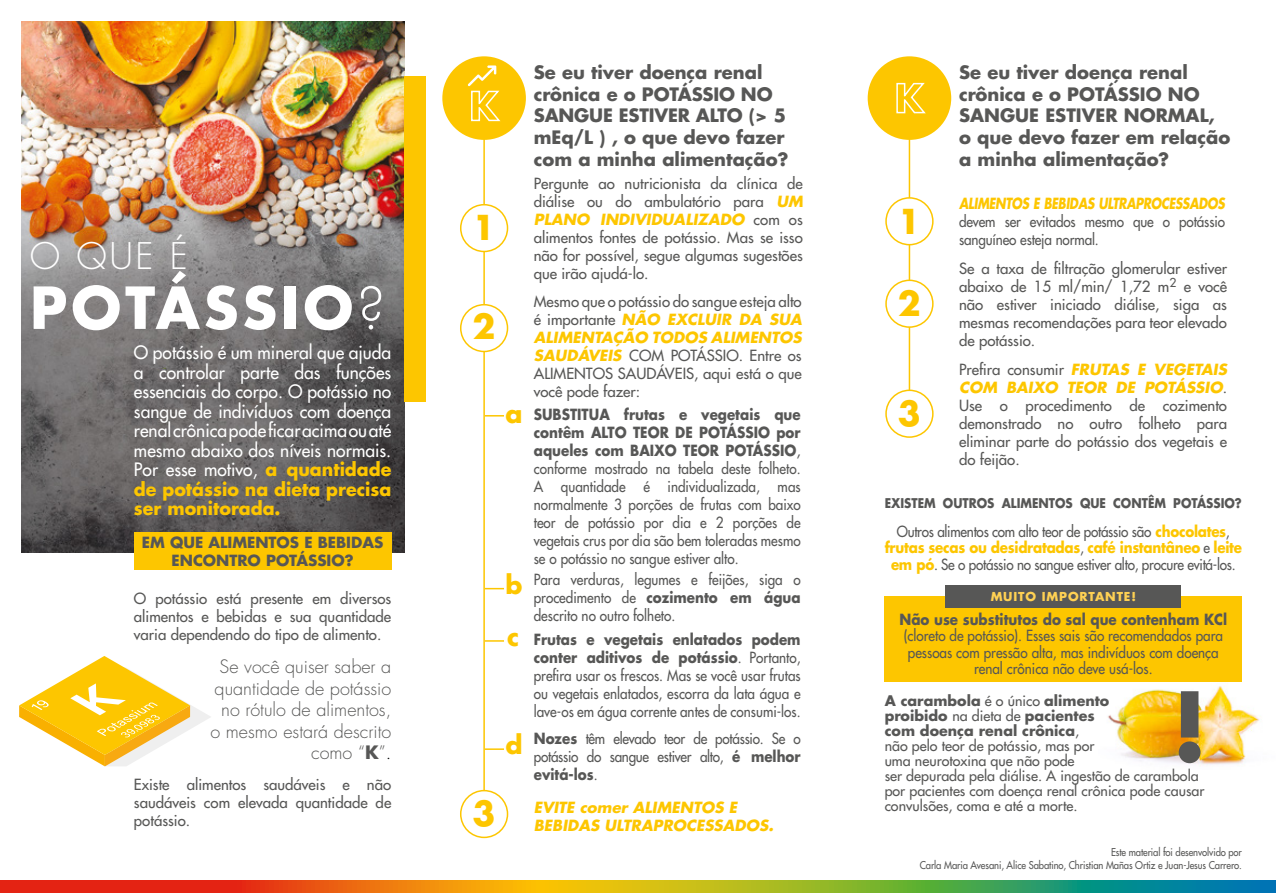
<style>
.page{position:relative;width:1276px;height:893px;background:#fff}
.page>*{position:absolute;margin:0;border:0;box-sizing:border-box;transform-origin:0 0}
.t1{font:700 93px "Futura Std";color:#575756}
.t2{font:700 56.4px "Futura Std";letter-spacing:.07em;color:#fff}
.t3{font:300 35.7px "Futura Std";color:#fff}
.t4{font:700 33.45px "Futura Std";color:#fdc600}
.t5{font:700 25.05px/51.4px "Futura Std";color:#fdc600}
.t6{font:500 18px/19.5px "Futura Std";color:#fff;text-align:justify}
.t7{font:700 18px/21.6px "Futura Std";color:#575756}
.t8{font:300 18px/21.6px "Futura Std";color:#575756;text-align:right}
.t9{font:500 15px/18px "Futura Std";color:#575756;text-align:justify}
.t10{font:500 15px/18px "Futura Std";color:#575756;text-align:justify;scale:.9 1}
.t11{font:500 15px/16.5px "Futura Std";letter-spacing:-.02em;color:#575756;text-align:center;scale:.9 1}
.t12{font:italic 700 15px/18px "Futura Std";color:#fdc600}
.t13{font:700 15px/18px "Futura Std";color:#575756;text-align:center}
.t14{font:700 15px "Futura Std";color:#575756;scale:.9 1}
.t15{font:italic 700 15px "Futura Std";letter-spacing:-.025em;color:#fdc600;scale:.8 1}
.t16{font:500 14.25px/15px "Futura Std";color:#575756}
.t17{font:700 13.05px "Futura Std";color:#575756;scale:.9 1}
.t18{font:700 12px "Futura Std";letter-spacing:.07em;color:#ffd153}
.t19{font:500 10.5px/12.6px "Futura Std";letter-spacing:-.01em;color:#575756;text-align:right;scale:.9 1}
.s1{font-weight:300}
.s2{font-weight:700;color:#fdc600}
.s3{font-weight:700}
.s4{color:#000}
.s5{font-weight:700;font-style:italic;color:#fdc600}
</style>
<div class="page">
<svg style="left:0;top:880px;width:1276px;height:13px;background:#a18332"></svg>
<img style="left:21px;top:21px;width:383px;height:532px">
<img style="left:1108px;top:686px;width:153px;height:80px">
<div style="left:404px;top:77px;width:21px;height:325px;background:#fdc600"></div>
<div style="left:884px;top:596px;width:358px;height:85px;background:#fdc600"></div>
<svg style="left:19px;top:656px;width:192px;height:110px"></svg>
<div style="left:134px;top:532px;width:257px;height:38px;background:#fdc600"></div>
<hr style="left:908px;top:99px;width:2px;height:309px;background:#fdc600">
<div style="left:886px;top:198px;width:47px;height:47px;background:#fff;border-radius:50%"></div>
<div style="left:885px;top:197px;width:48px;height:48px;border:2px solid #fdc600;border-radius:50%"></div>
<div style="left:867px;top:56px;width:84px;height:84px;background:#fdc600;border-radius:50%"></div>
<svg style="left:896px;top:82px;width:30px;height:32px"></svg>
<div style="left:886px;top:280px;width:47px;height:47px;background:#fff;border-radius:50%"></div>
<div style="left:885px;top:280px;width:48px;height:48px;border:2px solid #fdc600;border-radius:50%"></div>
<div style="left:886px;top:390px;width:47px;height:47px;background:#fff;border-radius:50%"></div>
<div style="left:885px;top:390px;width:48px;height:48px;border:2px solid #fdc600;border-radius:50%"></div>
<div style="left:945px;top:586px;width:236px;height:22px;background:#575756"></div>
<hr style="left:483px;top:99px;width:2px;height:726px;background:#fdc600">
<div style="left:461px;top:205px;width:46px;height:46px;background:#fff;border-radius:50%"></div>
<div style="left:460px;top:204px;width:48px;height:48px;border:2px solid #fdc600;border-radius:50%"></div>
<div style="left:442px;top:56px;width:84px;height:84px;background:#fdc600;border-radius:50%"></div>
<svg style="left:468px;top:65px;width:33px;height:57px"></svg>
<div style="left:461px;top:305px;width:46px;height:46px;background:#fff;border-radius:50%"></div>
<div style="left:460px;top:304px;width:48px;height:48px;border:2px solid #fdc600;border-radius:50%"></div>
<svg style="left:485px;top:415px;width:19px;height:2px"></svg>
<svg style="left:485px;top:588px;width:19px;height:1px"></svg>
<svg style="left:485px;top:640px;width:19px;height:2px"></svg>
<svg style="left:485px;top:748px;width:19px;height:2px"></svg>
<div style="left:461px;top:791px;width:46px;height:46px;background:#fff;border-radius:50%"></div>
<div style="left:460px;top:790px;width:48px;height:48px;border:2px solid #fdc600;border-radius:50%"></div>
<h3 class="t3" style="left:30px;top:235px;width:160px">O QUE É</h3>
<h2 class="t2" style="left:30px;top:270px;width:356px">POTÁSSIO<span class="s1">?</span></h2>
<p class="t6" style="left:134px;top:343px;width:259px">O potássio é um mineral que ajuda a controlar parte das funções essenciais do corpo. O potássio no sangue de indivíduos com doença renal crônica pode ficar acima ou até mesmo abaixo dos níveis normais.<br>Por esse motivo, <span class="s2">a quantidade de potássio na dieta precisa ser monitorada.</span></p>
<p class="t13" style="left:142px;top:533px;width:243px">EM QUE ALIMENTOS E BEBIDAS<br>ENCONTRO POTÁSSIO?</p>
<p class="t9" style="left:134px;top:590px;width:259px">O potássio está presente em diversos alimentos e bebidas e sua quantidade varia dependendo do tipo de alimento.</p>
<p class="t8" style="left:210px;top:656px;width:182px">Se você quiser saber a quantidade de potássio no rótulo de alimentos, o mesmo estará descrito como “<span class="s3">K</span>”<span class="s4">.</span></p>
<p class="t9" style="left:134px;top:775px;width:259px">Existe alimentos saudáveis e não saudáveis com elevada quantidade de potássio.</p>
<h3 class="t4" style="left:473px;top:205px;width:24px">1</h3>
<h3 class="t4" style="left:473px;top:304px;width:24px">2</h3>
<h3 class="t5" style="left:505px;top:387px;width:19px">a</h3>
<h3 class="t5" style="left:505px;top:559px;width:19px">b c</h3>
<h3 class="t5" style="left:505px;top:719px;width:19px">d</h3>
<p class="t7" style="left:534px;top:61px;width:256px">Se eu tiver doença renal crônica e o POTÁSSIO NO<br>SANGUE ESTIVER ALTO (&gt; 5 mEq/L ) , o que devo fazer com a minha alimentação?</p>
<p class="t9" style="left:534px;top:175px;width:270px">Pergunte ao nutricionista da clínica de diálise ou do ambulatório para <span class="s5">UM PLANO INDIVIDUALIZADO</span> com os alimentos fontes de potássio. Mas se isso não for possível, segue algumas sugestões que irão ajudá-lo.</p>
<p class="t9" style="left:534px;top:293px;width:269px">Mesmo que o potássio do sangue esteja alto é importante <span class="s5">NÃO EXCLUIR DA SUA ALIMENTAÇÃO TODOS ALIMENTOS SAUDÁVEIS</span> COM POTÁSSIO. Entre os ALIMENTOS SAUDÁVEIS, aqui está o que você pode fazer:</p>
<p class="t9" style="left:534px;top:405px;width:268px"><span class="s3">SUBSTITUA frutas e vegetais que contêm ALTO TEOR DE POTÁSSIO por aqueles com BAIXO TEOR POTÁSSIO</span>, conforme mostrado na tabela deste folheto.<br>A quantidade é individualizada, mas normalmente 3 porções de frutas com baixo teor de potássio por dia e 2 porções de vegetais crus por dia são bem toleradas mesmo se o potássio no sangue estiver alto.</p>
<p class="t10" style="left:534px;top:570px;width:298px">Para verduras, legumes e feijões, siga o procedimento de <span class="s3">cozimento em água </span>descrito no outro folheto.</p>
<p class="t10" style="left:534px;top:630px;width:298px"><span class="s3">Frutas e vegetais enlatados podem conter aditivos de potássio</span>. Portanto, prefira usar os frescos. Mas se você usar frutas ou vegetais enlatados, escorra da lata água e lave-os em água corrente antes de consumi-los.</p>
<p class="t10" style="left:534px;top:729px;width:298px"><span class="s3">Nozes</span> têm elevado teor de potássio. Se o potássio do sangue estiver alto, <span class="s3">é melhor evitá-los</span>.</p>
<h3 class="t4" style="left:473px;top:791px;width:24px">3</h3>
<p class="t12" style="left:534px;top:799px;width:241px">EVITE comer ALIMENTOS E<br>BEBIDAS ULTRAPROCESSADOS.</p>
<h3 class="t4" style="left:898px;top:200px;width:24px">1</h3>
<h3 class="t4" style="left:898px;top:282px;width:24px">2</h3>
<h3 class="t4" style="left:898px;top:392px;width:24px">3</h3>
<p class="t7" style="left:959px;top:61px;width:273px">Se eu tiver doença renal crônica e o POTÁSSIO NO<br>SANGUE ESTIVER NORMAL, o que devo fazer em relação a minha alimentação?</p>
<p class="t15" style="left:959px;top:194px;width:334px">ALIMENTOS E BEBIDAS ULTRAPROCESSADOS</p>
<p class="t10" style="left:959px;top:213px;width:297px">devem ser evitados mesmo que o potássio sanguíneo esteja normal.</p>
<p class="t9" style="left:959px;top:259px;width:269px">Se a taxa de filtração glomerular estiver abaixo de 15 ml/min/ 1,72 m<sup>2</sup> e você não estiver iniciado diálise, siga as mesmas recomendações para teor elevado de potássio.</p>
<p class="t9" style="left:959px;top:360px;width:269px">Prefira consumir <span class="s5">FRUTAS E VEGETAIS COM BAIXO TEOR DE POTÁSSIO</span>.<br>Use o procedimento de cozimento demonstrado no outro folheto para eliminar parte do potássio dos vegetais e do feijão.</p>
<p class="t17" style="left:884px;top:495px;width:398px">EXISTEM OUTROS ALIMENTOS QUE CONTÊM POTÁSSIO?</p>
<p class="t11" style="left:884px;top:523px;width:398px">Outros alimentos com alto teor de potássio são <span class="s2">chocolates</span>, <span class="s2">frutas secas ou desidratadas</span>, <span class="s2">café instantâneo</span> e <span class="s2">leite em pó</span>. Se o potássio no sangue estiver alto, procure evitá-los.</p>
<p class="t14" style="left:899px;top:609px;width:366px">Não use substitutos do sal que contenham KCl</p>
<p class="t10" style="left:903px;top:627px;width:356px;line-height:16.5px;text-align:center">(cloreto de potássio). Esses sais são recomendados para pessoas com pressão alta, mas indivíduos com doença renal crônica não deve usá-los.</p>
<h1 class="t1" style="left:1171px;top:665px;width:37px">!</h1>
<p class="t18" style="left:990px;top:589px;width:147px">MUITO IMPORTANTE!</p>
<p class="t16" style="left:884px;top:693px;width:321px"><span class="s3">A carambola</span> é o único <span class="s3">alimento<br>proibido</span> na dieta de <span class="s3">pacientes<br>com doença renal crônica</span>,<br>não pelo teor de potássio, mas por<br>uma neurotoxina que não pode<br>ser depurada pela diálise. A ingestão de carambola por pacientes com doença renal crônica pode causar convulsões, coma e até a morte.</p>
<p class="t19" style="left:919px;top:846px;width:359px">Este material foi desenvolvido por<br>Carla Maria Avesani, Alice Sabatino, Christian Mañas Ortiz e Juan-Jesus Carrero.</p>
</div>
